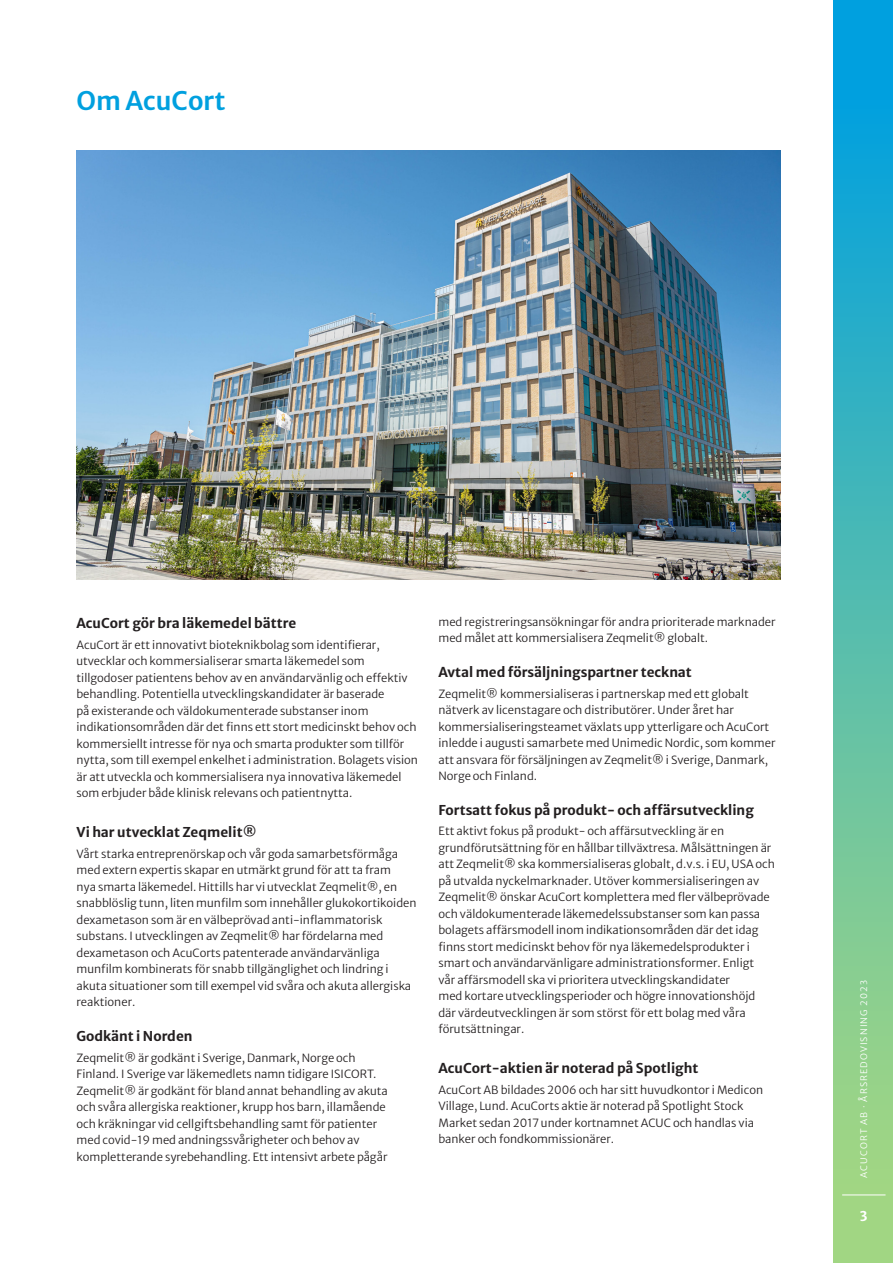
<style>
.page{position:relative;width:893px;height:1263px;background:#fff}
.page>*{position:absolute;margin:0;border:0;box-sizing:border-box;transform-origin:0 0}
.AcuCort_RUBRIK{font:600 25.5px "Merriweather Sans";color:#00a0df}
.Acu_Mellan{font:700 13.5px "Merriweather Sans";color:#231f20}
.t1{font:700 13.5px "Merriweather Sans";color:#fff}
.Acu_Brödtext{font:300 11.25px/16.5px "Merriweather Sans";color:#231f20}
.t2{font:300 9px "Merriweather Sans";letter-spacing:.125em;color:#fff}
</style>
<div class="page">
<div style="left:833px;top:0;width:60px;height:1263px;background:linear-gradient(to bottom,#009de4,#b0db7a)"></div>
<hr style="left:842px;top:1194px;width:43px;height:1px;background:#fff">
<img style="left:77px;top:151px;width:704px;height:428px">
<p class="AcuCort_RUBRIK" style="left:77px;top:78px;width:150px">Om AcuCort</p>
<p class="Acu_Mellan" style="left:77px;top:611px;width:221px">AcuCort gör bra läkemedel bättre</p>
<p class="Acu_Brödtext" style="left:77px;top:635px;width:343px">AcuCort är ett innovativt bioteknikbolag som identifierar, utvecklar och kommersialiserar smarta läkemedel som tillgodoser patientens behov av en användarvänlig och effektiv behandling. Potentiella utvecklingskandidater är baserade<br>på existerande och väldokumenterade substanser inom indikationsområden där det finns ett stort medicinskt behov och kommersiellt intresse för nya och smarta produkter som tillför nytta, som till exempel enkelhet i administration. Bolagets vision är att utveckla och kommersialisera nya innovativa läkemedel som erbjuder både klinisk relevans och patientnytta.</p>
<p class="Acu_Mellan" style="left:77px;top:820px;width:181px">Vi har utvecklat Zeqmelit®</p>
<p class="Acu_Brödtext" style="left:77px;top:844px;width:341px">Vårt starka entreprenörskap och vår goda samarbetsförmåga med extern expertis skapar en utmärkt grund för att ta fram<br>nya smarta läkemedel. Hittills har vi utvecklat Zeqmelit®, en snabblöslig tunn, liten munfilm som innehåller glukokortikoiden dexametason som är en välbeprövad anti-inflammatorisk substans. I utvecklingen av Zeqmelit® har fördelarna med dexametason och AcuCorts patenterade användarvänliga munfilm kombinerats för snabb tillgänglighet och lindring i akuta situationer som till exempel vid svåra och akuta allergiska reaktioner.</p>
<p class="Acu_Mellan" style="left:77px;top:1024px;width:118px">Godkänt i Norden</p>
<p class="Acu_Brödtext" style="left:77px;top:1048px;width:313px">Zeqmelit® är godkänt i Sverige, Danmark, Norge och Finland. I Sverige var läkemedlets namn tidigare ISICORT.<br>Zeqmelit® är godkänt för bland annat behandling av akuta och svåra allergiska reaktioner, krupp hos barn, illamående och kräkningar vid cellgiftsbehandling samt för patienter med covid-19 med andningssvårigheter och behov av kompletterande syrebehandling. Ett intensivt arbete pågår</p>
<p class="Acu_Brödtext" style="left:438px;top:612px;width:339px">med registreringsansökningar för andra prioriterade marknader med målet att kommersialisera Zeqmelit® globalt.</p>
<p class="Acu_Mellan" style="left:438px;top:660px;width:255px">Avtal med försäljningspartner tecknat</p>
<p class="Acu_Brödtext" style="left:438px;top:684px;width:339px">Zeqmelit® kommersialiseras i partnerskap med ett globalt nätverk av licenstagare och distributörer. Under året har kommersialiseringsteamet växlats upp ytterligare och AcuCort inledde i augusti samarbete med Unimedic Nordic, som kommer att ansvara för försäljningen av Zeqmelit® i Sverige, Danmark, Norge och Finland.</p>
<p class="Acu_Mellan" style="left:438px;top:798px;width:317px">Fortsatt fokus på produkt- och affärsutveckling</p>
<p class="Acu_Brödtext" style="left:438px;top:822px;width:338px">Ett aktivt fokus på produkt- och affärsutveckling är en grundförutsättning för en hållbar tillväxtresa. Målsättningen är att Zeqmelit® ska kommersialiseras globalt, d.v.s. i EU, USA och på utvalda nyckelmarknader. Utöver kommersialiseringen av Zeqmelit® önskar AcuCort komplettera med fler välbeprövade och väldokumenterade läkemedelssubstanser som kan passa bolagets affärsmodell inom indikationsområden där det idag finns stort medicinskt behov för nya läkemedelsprodukter i smart och användarvänligare administrationsformer. Enligt<br>vår affärsmodell ska vi prioritera utvecklingskandidater<br>med kortare utvecklingsperioder och högre innovationshöjd där värdeutvecklingen är som störst för ett bolag med våra förutsättningar.</p>
<p class="Acu_Mellan" style="left:438px;top:1056px;width:262px">AcuCort-aktien är noterad på Spotlight</p>
<p class="Acu_Brödtext" style="left:438px;top:1080px;width:326px">AcuCort AB bildades 2006 och har sitt huvudkontor i Medicon Village, Lund. AcuCorts aktie är noterad på Spotlight Stock Market sedan 2017 under kortnamnet ACUC och handlas via banker och fondkommissionärer.</p>
<p class="t2" style="left:856px;top:1178px;width:199px;rotate:-90deg">ACUCORT AB · ÅRSREDOVISNING 2023</p>
<p class="t1" style="left:860px;top:1204px;width:9px">3</p>
</div>
